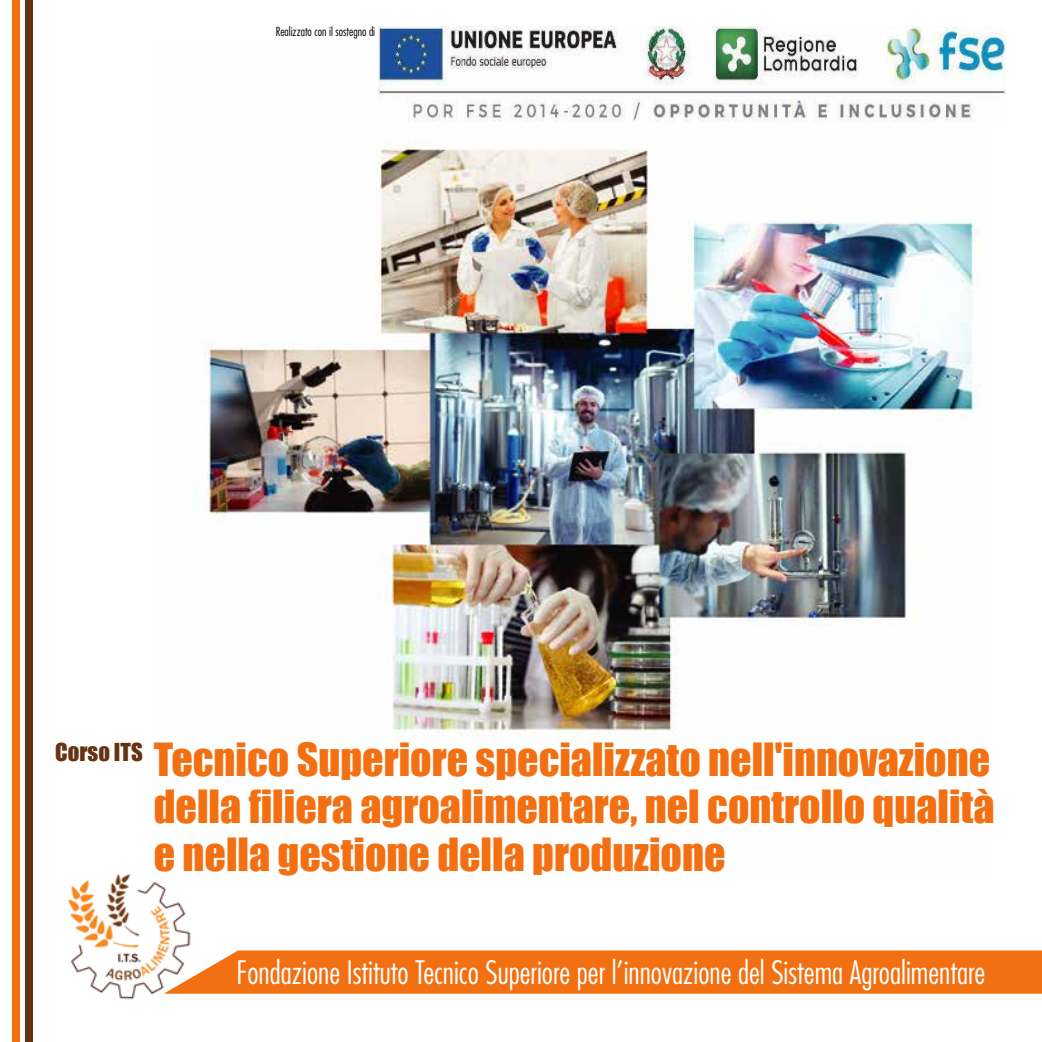
<style>
.page{position:relative;width:1042px;height:1042px;background:#fff}
.page>*{position:absolute;margin:0;border:0;box-sizing:border-box;transform-origin:0 0}
.t1{font:42px/47.2px "Impact";color:#f37012;text-align:justify}
.t2{font:300 condensed 31.5px "Futura";color:#fff}
.t3{font:22.75px "Impact";color:#653312}
.t4{font:300 condensed 12.25px "Futura";color:#000}
</style>
<div class="page">
<img style="left:194px;top:121px;width:786px;height:618px">
<img style="left:378px;top:26px;width:627px;height:95px">
<div style="left:25px;top:0;width:7px;height:1042px;background:#653312"></div>
<div style="left:13px;top:0;width:7px;height:1042px;background:#f37012"></div>
<img style="left:67px;top:873px;width:124px;height:127px">
<svg style="left:163px;top:950px;width:879px;height:44px;background:#f37820"></svg>
<p class="t4" style="left:276px;top:24px;width:101px">Realizzato con il sostegno di</p>
<p class="t3" style="left:55px;top:734px;width:89px">Corso ITS</p>
<p class="t1" style="left:154px;top:735px;width:842px">Tecnico Superiore specializzato nell'innovazione della filiera agroalimentare, nel controllo qualità e nella gestione della produzione</p>
<p class="t2" style="left:237px;top:953px;width:750px">Fondazione Istituto Tecnico Superiore per l’innovazione del Sistema Agroalimentare</p>
</div>
